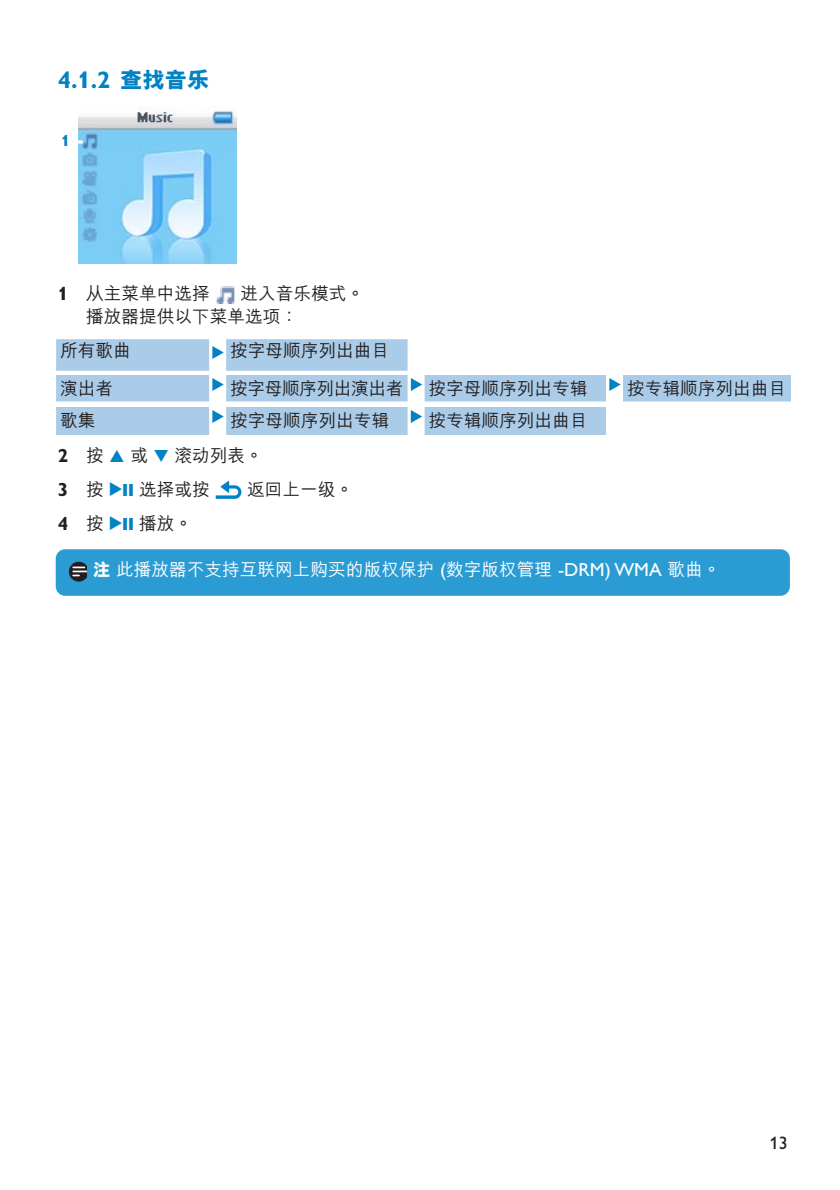
<style>
.page{position:relative;width:840px;height:1190px;background:#fff}
.page>*{position:absolute;margin:0;border:0;box-sizing:border-box;transform-origin:0 0}
.t1{font:700 24px "Gill Alt One";color:#0082c5}
.t2{font:18px "Gill Alt One";color:#231f20}
.t3{font:500 17.6px/34.2px "M Hei GB5";color:#231f20}
.t4{font:500 17.6px "M Hei GB5";color:#fff}
.t5{font:500 17.6px "M Hei GB5";letter-spacing:-.02em;color:#231f20}
.t6{font:700 16px "Gill Alt One";color:#0082c5}
.s1{font-family:"M Hei GB5";font-weight:800;font-size:22.4px}
.s2{font-family:"Gill Alt One";font-weight:700;font-size:19px}
.s3{font-family:"Audio Four 4";font-weight:400;font-size:19px;color:#0082c5}
.s4{font-weight:800}
.s5{font-family:"Gill Alt One";font-weight:400;font-size:19px}
</style>
<div class="page">
<svg style="left:216px;top:481px;width:25px;height:18px"></svg>
<svg style="left:216px;top:286px;width:19px;height:18px"></svg>
<img style="left:216px;top:286px;width:18px;height:17px">
<div style="left:56px;top:549px;width:734px;height:47px;background:#2b9cd3;border-radius:9px"></div>
<svg style="left:69px;top:562px;width:18px;height:19px"></svg>
<div style="left:56px;top:337px;width:153px;height:34px;background:#aacce9"></div>
<div style="left:226px;top:337px;width:182px;height:34px;background:#aacce9"></div>
<div style="left:56px;top:375px;width:153px;height:29px;background:#aacce9"></div>
<div style="left:226px;top:375px;width:182px;height:29px;background:#aacce9"></div>
<div style="left:425px;top:375px;width:181px;height:29px;background:#aacce9"></div>
<div style="left:623px;top:375px;width:168px;height:29px;background:#aacce9"></div>
<div style="left:56px;top:407px;width:153px;height:28px;background:#aacce9"></div>
<div style="left:226px;top:407px;width:182px;height:28px;background:#aacce9"></div>
<div style="left:425px;top:407px;width:181px;height:28px;background:#aacce9"></div>
<hr style="left:39px;top:335px;width:769px;height:4px;background:#fff">
<hr style="left:39px;top:402px;width:769px;height:4px;background:#fff">
<svg style="left:212px;top:378px;width:12px;height:13px"></svg>
<svg style="left:212px;top:346px;width:12px;height:13px"></svg>
<svg style="left:212px;top:410px;width:12px;height:13px"></svg>
<svg style="left:411px;top:410px;width:11px;height:13px"></svg>
<svg style="left:411px;top:378px;width:11px;height:13px"></svg>
<svg style="left:609px;top:378px;width:12px;height:13px"></svg>
<img style="left:78px;top:106px;width:158px;height:158px">
<svg style="left:72px;top:141px;width:11px;height:3px"></svg>
<h1 class="t1" style="left:58px;top:70px;width:153px">4.1.2 <span class="s1">查找音樂</span></h1>
<p class="t6" style="left:61px;top:135px;width:10px">1</p>
<p class="t3" style="left:86px;top:283px;width:280px;line-height:22.8px;text-indent:154px">進入音樂模式。播放器提供以下菜單選項：</p>
<p class="t3" style="left:58px;top:277px;width:154px"><span class="s2">1</span> 從主菜單中選擇</p>
<p class="t3" style="left:60px;top:334px;width:72px">所有歌曲</p>
<p class="t3" style="left:230px;top:334px;width:161px">按字母順序列出曲目</p>
<p class="t3" style="left:60px;top:372px;width:55px">演出者</p>
<p class="t5" style="left:230px;top:379px;width:175px">按字母順序列出演出者</p>
<p class="t3" style="left:429px;top:372px;width:161px">按字母順序列出專輯</p>
<p class="t3" style="left:627px;top:372px;width:161px">按專輯順序列出曲目</p>
<p class="t3" style="left:60px;top:404px;width:37px">歌集</p>
<p class="t3" style="left:230px;top:404px;width:161px">按字母順序列出專輯</p>
<p class="t3" style="left:429px;top:404px;width:161px">按專輯順序列出曲目</p>
<p class="t3" style="left:58px;top:439px;width:207px"><span class="s2">2</span> 按<span class="s3">3</span>或<span class="s3">4</span>滾動列表。<br><span class="s2">3</span> 按 <span class="s3">2;</span> 選擇或按</p>
<p class="t3" style="left:247px;top:473px;width:108px">返回上一級。</p>
<p class="t3" style="left:58px;top:507px;width:136px"><span class="s2">4</span> 按 <span class="s3">2;</span> 播放。</p>
<p class="t4" style="left:93px;top:561px;width:629px"><span class="s4">注</span>此播放器不支持互聯網上購買的版權保護 <span class="s5">(</span>數字版權管理 <span class="s5">-DRM) WMA</span> 歌曲。</p>
<p class="t2" style="left:770px;top:1136px;width:19px">13</p>
</div>
